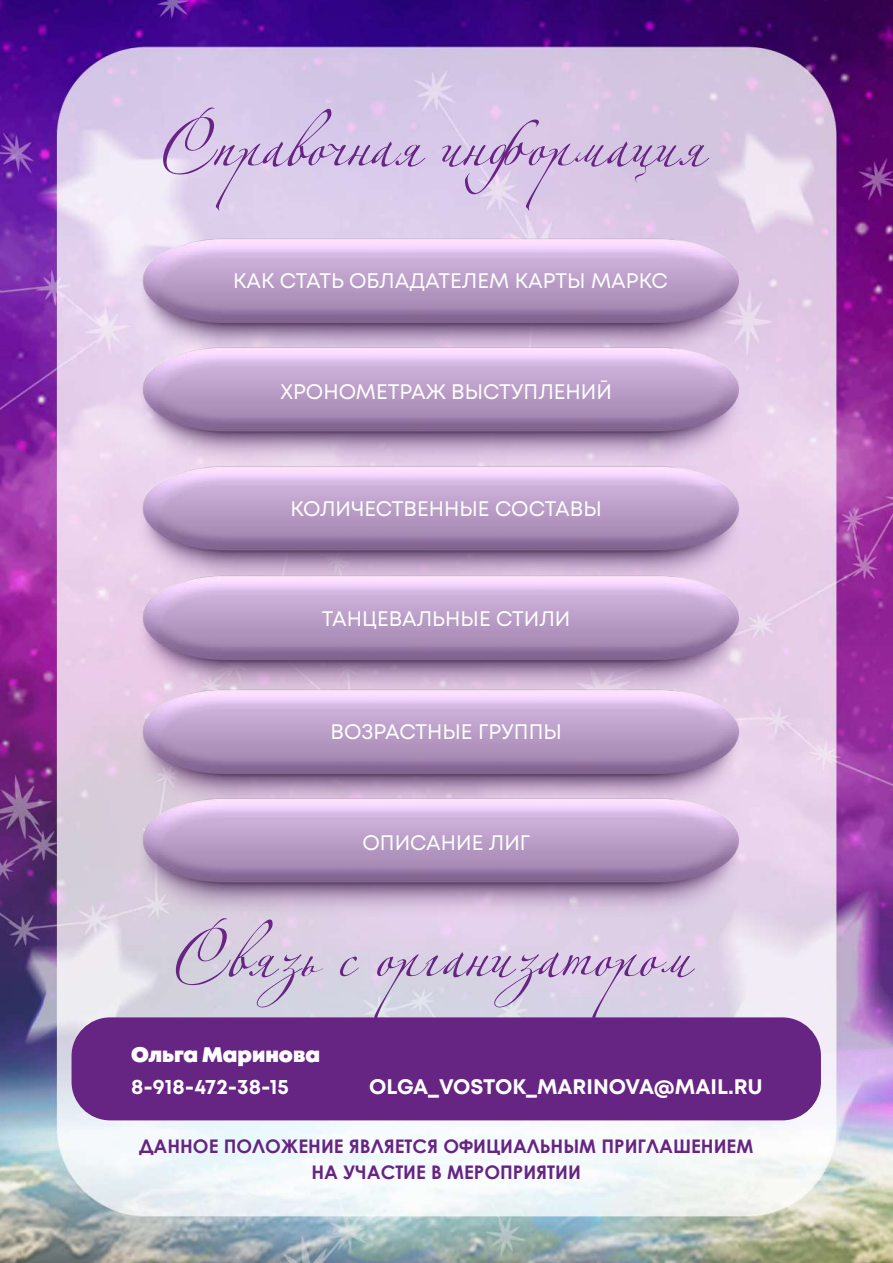
<style>
.page{position:relative;width:893px;height:1263px;background:#fff}
.page>*{position:absolute;margin:0;border:0;box-sizing:border-box;transform-origin:0 0}
.t1{font:86.85px "Zeferino One";color:#662483}
.t2{font:21px "Mont";color:#fff}
.t3{font:700 21px "Mont";color:#fff}
.t4{font:900 21px "Mont";color:#fff}
.t5{font:700 18.75px/26.5px "Century Gothic";color:#662483;text-align:center}
</style>
<div class="page">
<img style="left:0;top:0;width:893px;height:1263px">
<img style="left:135px;top:146px;width:627px;height:108px">
<img style="left:135px;top:254px;width:627px;height:119px">
<img style="left:135px;top:373px;width:627px;height:109px">
<img style="left:135px;top:482px;width:627px;height:115px">
<img style="left:135px;top:597px;width:627px;height:108px">
<img style="left:135px;top:705px;width:627px;height:274px">
<div style="left:72px;top:1017px;width:749px;height:103px;background:#662483;border-radius:39px"></div>
<h1 class="t1" style="left:160px;top:83px;width:546px">Справочная информация</h1>
<p class="t2" style="left:233px;top:267px;width:436px">КАК СТАТЬ ОБЛАДАТЕЛЕМ КАРТЫ МАРКС</p>
<p class="t2" style="left:280px;top:378px;width:333px">ХРОНОМЕТРАЖ ВЫСТУПЛЕНИЙ</p>
<p class="t2" style="left:291px;top:495px;width:313px">КОЛИЧЕСТВЕННЫЕ СОСТАВЫ</p>
<p class="t2" style="left:322px;top:605px;width:250px">ТАНЦЕВАЛЬНЫЕ СТИЛИ</p>
<p class="t2" style="left:330px;top:718px;width:233px">ВОЗРАСТНЫЕ ГРУППЫ</p>
<p class="t2" style="left:363px;top:829px;width:169px">ОПИСАНИЕ ЛИГ</p>
<h1 class="t1" style="left:172px;top:894px;width:520px">Связь с организатором</h1>
<p class="t4" style="left:131px;top:1040px;width:190px">Ольга Маринова</p>
<p class="t3" style="left:131px;top:1072px;width:159px">8-918-472-38-15</p>
<p class="t3" style="left:369px;top:1072px;width:395px">OLGA_VOSTOK_MARINOVA@MAIL.RU</p>
<p class="t5" style="left:139px;top:1132px;width:616px">ДАННОЕ ПОЛОЖЕНИЕ ЯВЛЯЕТСЯ ОФИЦИАЛЬНЫМ ПРИГЛАШЕНИЕМ<br>НА УЧАСТИЕ В МЕРОПРИЯТИИ</p>
</div>
